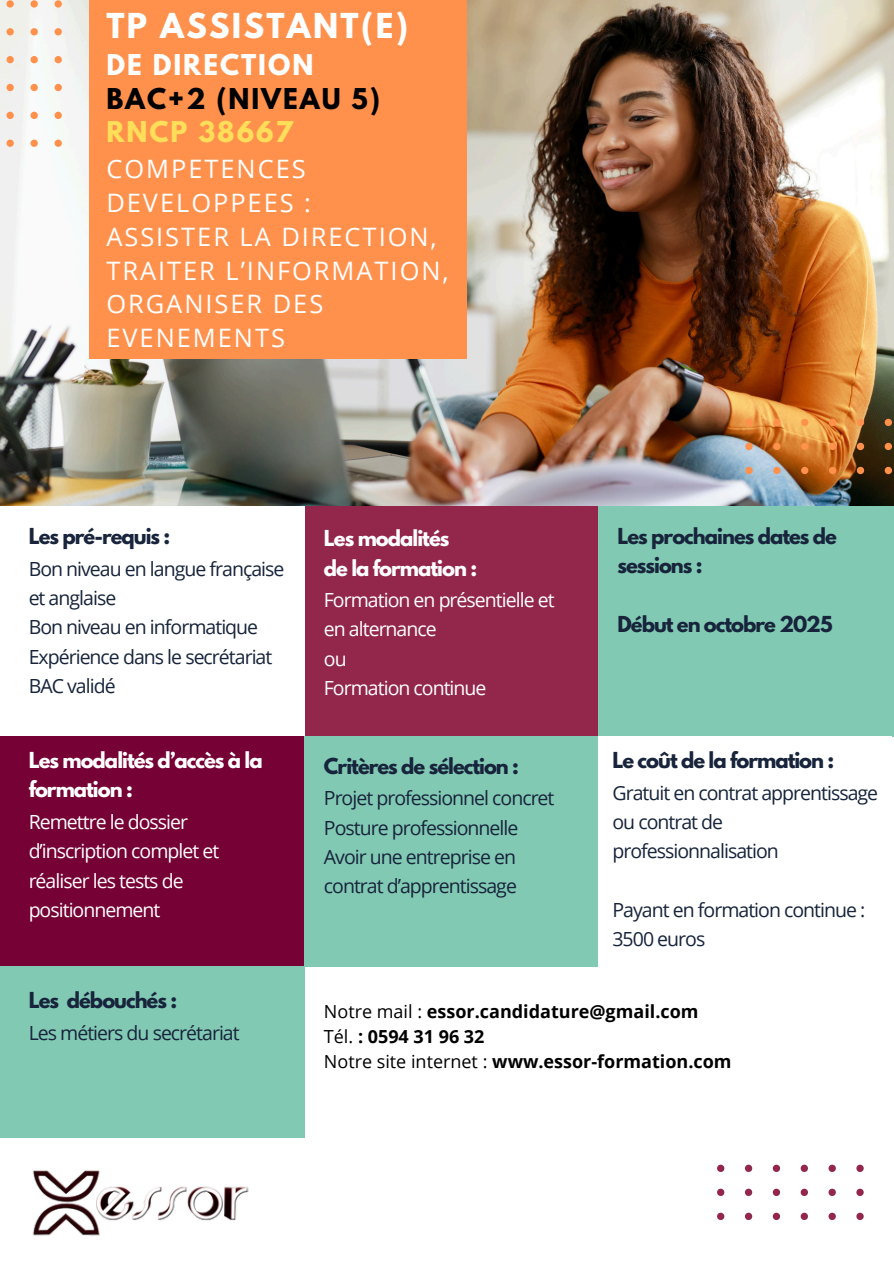
<style>
.page{position:relative;width:894px;height:1264px;background:#fff}
.page>*{position:absolute;margin:0;border:0;box-sizing:border-box;transform-origin:0 0}
.t1{font:700 30.45px "League Spartan";letter-spacing:.075em;color:#fff}
.t2{font:25.35px/33.8px "Open Sans";letter-spacing:.075em;color:#fff}
.t3{font:700 25.35px/33.8px "League Spartan";letter-spacing:.075em;color:#000}
.t4{font:19.5px/29.2px "Open Sans";letter-spacing:-.05em;color:#17243b}
.t5{font:19.5px/29.2px "Open Sans";letter-spacing:-.05em;color:#fff}
.t6{font:700 19.5px/29.2px "League Spartan";letter-spacing:-.05em;color:#17243b}
.t7{font:700 19.5px/29.2px "League Spartan";letter-spacing:-.05em;color:#fff}
.t8{font:700 18px "Open Sans";color:#000}
.s1{color:#fff}
.s2{color:#ffde59}
.s3{font-weight:400}
</style>
<div class="page">
<img style="left:0;top:0;width:893px;height:506px">
<div style="left:598px;top:506px;width:295px;height:230px;background:#82c9b4"></div>
<div style="left:304px;top:506px;width:294px;height:230px;background:#92274b"></div>
<div style="left:89px;top:0;width:378px;height:359px;background:#ff914d"></div>
<svg style="left:856px;top:1212px;width:7px;height:7px"></svg>
<svg style="left:828px;top:1212px;width:7px;height:7px"></svg>
<svg style="left:800px;top:1212px;width:7px;height:7px"></svg>
<svg style="left:772px;top:1212px;width:7px;height:7px"></svg>
<svg style="left:744px;top:1212px;width:8px;height:7px"></svg>
<svg style="left:717px;top:1212px;width:7px;height:7px"></svg>
<svg style="left:856px;top:1188px;width:7px;height:7px"></svg>
<svg style="left:828px;top:1188px;width:7px;height:7px"></svg>
<svg style="left:800px;top:1188px;width:7px;height:7px"></svg>
<svg style="left:772px;top:1188px;width:7px;height:7px"></svg>
<svg style="left:744px;top:1188px;width:8px;height:7px"></svg>
<svg style="left:717px;top:1188px;width:7px;height:7px"></svg>
<svg style="left:856px;top:1164px;width:7px;height:7px"></svg>
<svg style="left:828px;top:1164px;width:7px;height:7px"></svg>
<svg style="left:800px;top:1164px;width:7px;height:7px"></svg>
<svg style="left:772px;top:1164px;width:7px;height:7px"></svg>
<svg style="left:744px;top:1164px;width:8px;height:7px"></svg>
<svg style="left:717px;top:1164px;width:7px;height:7px"></svg>
<svg style="left:55px;top:0;width:7px;height:8px"></svg>
<svg style="left:55px;top:28px;width:7px;height:7px"></svg>
<svg style="left:55px;top:56px;width:7px;height:7px"></svg>
<svg style="left:55px;top:84px;width:7px;height:7px"></svg>
<svg style="left:55px;top:112px;width:7px;height:7px"></svg>
<svg style="left:55px;top:140px;width:7px;height:7px"></svg>
<svg style="left:31px;top:0;width:7px;height:8px"></svg>
<svg style="left:31px;top:28px;width:7px;height:7px"></svg>
<svg style="left:31px;top:56px;width:7px;height:7px"></svg>
<svg style="left:31px;top:84px;width:7px;height:7px"></svg>
<svg style="left:31px;top:112px;width:7px;height:7px"></svg>
<svg style="left:31px;top:140px;width:7px;height:7px"></svg>
<svg style="left:7px;top:0;width:7px;height:8px"></svg>
<svg style="left:7px;top:28px;width:7px;height:7px"></svg>
<svg style="left:7px;top:56px;width:7px;height:7px"></svg>
<svg style="left:7px;top:84px;width:7px;height:7px"></svg>
<svg style="left:7px;top:112px;width:7px;height:7px"></svg>
<svg style="left:7px;top:140px;width:7px;height:7px"></svg>
<svg style="left:884px;top:467px;width:7px;height:7px"></svg>
<svg style="left:856px;top:467px;width:7px;height:7px"></svg>
<svg style="left:828px;top:467px;width:8px;height:7px"></svg>
<svg style="left:800px;top:467px;width:8px;height:7px"></svg>
<svg style="left:773px;top:467px;width:7px;height:7px"></svg>
<svg style="left:745px;top:467px;width:7px;height:7px"></svg>
<svg style="left:884px;top:443px;width:7px;height:7px"></svg>
<svg style="left:856px;top:443px;width:7px;height:7px"></svg>
<svg style="left:828px;top:443px;width:8px;height:7px"></svg>
<svg style="left:800px;top:443px;width:8px;height:7px"></svg>
<svg style="left:773px;top:443px;width:7px;height:7px"></svg>
<svg style="left:745px;top:443px;width:7px;height:7px"></svg>
<svg style="left:884px;top:419px;width:7px;height:7px"></svg>
<svg style="left:856px;top:419px;width:7px;height:7px"></svg>
<svg style="left:828px;top:419px;width:8px;height:7px"></svg>
<svg style="left:800px;top:419px;width:8px;height:7px"></svg>
<svg style="left:773px;top:419px;width:7px;height:7px"></svg>
<svg style="left:745px;top:419px;width:7px;height:7px"></svg>
<div style="left:0;top:736px;width:304px;height:231px;background:#760135"></div>
<div style="left:304px;top:736px;width:294px;height:231px;background:#82c9b4"></div>
<img style="left:32px;top:1170px;width:217px;height:66px">
<div style="left:0;top:966px;width:304px;height:172px;background:#82c9b4"></div>
<p class="t1" style="left:106px;top:10px;width:303px">TP ASSISTANT(E)</p>
<p class="t3" style="left:106px;top:51px;width:275px"><span class="s1">DE DIRECTION<br></span>BAC+2 (NIVEAU 5)<br><span class="s2">RNCP 38667</span></p>
<p class="t2" style="left:106px;top:152px;width:344px">COMPETENCES<br>DEVELOPPEES :<br>ASSISTER LA DIRECTION,<br>TRAITER L’INFORMATION,<br>ORGANISER DES<br>EVENEMENTS</p>
<p class="t6" style="left:29px;top:524px;width:143px">Les pré-requis :</p>
<p class="t4" style="left:29px;top:553px;width:257px">Bon niveau en langue française</p>
<h1 class="t4" style="left:29px;top:583px;width:89px">et anglaise</h1>
<p class="t4" style="left:29px;top:612px;width:231px">Bon niveau en informatique</p>
<p class="t4" style="left:29px;top:641px;width:245px">Expérience dans le secrétariat</p>
<p class="t4" style="left:29px;top:670px;width:88px">BAC validé</p>
<p class="t7" style="left:29px;top:748px;width:235px">Les modalités d’accès à la formation :</p>
<p class="t5" style="left:29px;top:806px;width:192px">Remettre le dossier d’inscription complet et réaliser les tests de positionnement</p>
<p class="t7" style="left:324px;top:526px;width:127px">Les modalités</p>
<p class="t7" style="left:324px;top:555px;width:155px">de la formation :</p>
<h2 class="t5" style="left:324px;top:585px;width:232px">Formation en présentielle et en alternance</h2>
<h2 class="t5" style="left:324px;top:643px;width:24px">ou</h2>
<p class="t5" style="left:324px;top:672px;width:164px">Formation continue</p>
<p class="t6" style="left:324px;top:753px;width:196px">Critères de sélection :</p>
<p class="t4" style="left:324px;top:783px;width:232px">Projet professionnel concret</p>
<p class="t4" style="left:324px;top:812px;width:196px">Posture professionnelle</p>
<p class="t4" style="left:324px;top:841px;width:194px">Avoir une entreprise en contrat d’apprentissage</p>
<p class="t6" style="left:617px;top:524px;width:221px">Les prochaines dates de sessions :</p>
<p class="t6" style="left:617px;top:612px;width:216px">Début en octobre 2025</p>
<p class="t6" style="left:612px;top:748px;width:223px">Le coût de la formation :</p>
<p class="t4" style="left:612px;top:777px;width:267px">Gratuit en contrat apprentissage ou contrat de professionnalisation</p>
<p class="t4" style="left:612px;top:894px;width:254px">Payant en formation continue :<br>3500 euros</p>
<p class="t6" style="left:29px;top:988px;width:150px">Les débouchés :</p>
<p class="t4" style="left:29px;top:1017px;width:212px">Les métiers du secrétariat</p>
<p class="t8" style="left:324px;top:999px;width:376px"><span class="s3">Notre mail :</span> essor.candidature@gmail.com</p>
<p class="t8" style="left:324px;top:1023px;width:162px"><span class="s3">Tél.</span> : 0594 31 96 32</p>
<p class="t8" style="left:324px;top:1048px;width:409px"><span class="s3">Notre site internet :</span> www.essor-formation.com</p>
</div>
